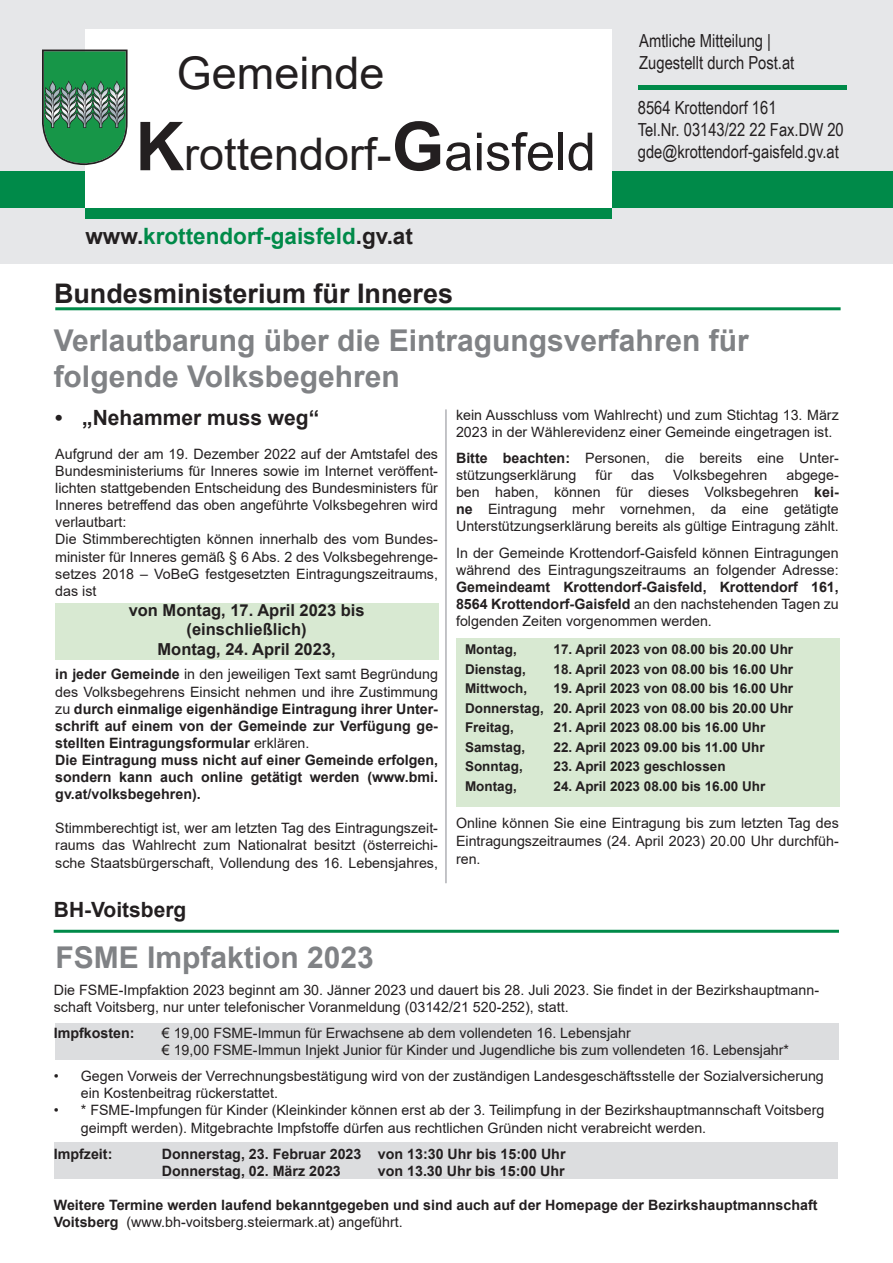
<style>
.page{position:relative;width:893px;height:1263px;background:#fff}
.page>*{position:absolute;margin:0;border:0;box-sizing:border-box;transform-origin:0 0}
.t1{font:45px "Arial";color:#231f20}
.t2{font:700 30px "Arial";color:#808285}
.t3{font:700 27px "Arial";color:#231f20}
.t4{font:700 22.5px "Arial";color:#008a49}
.t5{font:700 21px "Arial";color:#231f20}
.t6{font:18px "Arial Narrow";color:#231f20}
.t7{font:700 16.5px "Arial";color:#231f20}
.t8{font:14.25px/17.1px "Arial";color:#231f20;text-align:justify}
.t9{font:700 14.25px/17.1px "Arial";color:#231f20;text-align:justify}
.t10{font:700 13.5px "Arial";color:#231f20}
.s1{font-weight:700;font-size:67.5px}
.s2{font-size:52.5px}
.s3{color:#231f20}
.s4{font-weight:400}
.s5{font-weight:700}
</style>
<div class="page">
<div style="left:54px;top:1142px;width:783px;height:36px;background:#dcdddf"></div>
<div style="left:55px;top:1023px;width:784px;height:36px;background:#dcdddf"></div>
<div style="left:0;top:0;width:893px;height:264px;background:#e6e7e9"></div>
<div style="left:0;top:172px;width:893px;height:36px;background:#008a49"></div>
<div style="left:85px;top:30px;width:526px;height:178px;background:#fff"></div>
<div style="left:85px;top:208px;width:526px;height:10px;background:#008a49"></div>
<hr style="left:638px;top:85px;width:208px;height:4px;background:#008a49">
<svg style="left:42px;top:50px;width:86px;height:115px"></svg>
<hr style="left:54px;top:930px;width:785px;height:3px;background:#008a49">
<div style="left:55px;top:603px;width:384px;height:56px;background:#d8e9d2"></div>
<div style="left:456px;top:638px;width:383px;height:168px;background:#d8e9d2"></div>
<hr style="left:55px;top:307px;width:786px;height:3px;background:#008a49">
<hr style="left:445px;top:409px;width:2px;height:474px;background:#b0b1b5">
<p class="t1" style="left:177px;top:42px;width:209px">Gemeinde</p>
<p class="t1" style="left:135px;top:123px;width:462px"><span class="s1">K</span>rottendorf-<span class="s1">G</span><span class="s2">aisfeld</span></p>
<p class="t4" style="left:85px;top:220px;width:329px"><span class="s3">www.</span>krottendorf-gaisfeld<span class="s3">.gv.at</span></p>
<p class="t3" style="left:54px;top:274px;width:401px">Bundesministerium für Inneres</p>
<p class="t6" style="left:639px;top:28px;width:133px">Amtliche Mitteilung |</p>
<p class="t6" style="left:639px;top:49px;width:157px">Zugestellt durch Post.at</p>
<p class="t6" style="left:638px;top:95px;width:140px">8564 Krottendorf 161</p>
<p class="t6" style="left:638px;top:116px;width:207px">Tel.Nr. 03143/22 22 Fax.DW 20</p>
<p class="t6" style="left:638px;top:138px;width:202px">gde@krottendorf-gaisfeld.gv.at</p>
<p class="t2" style="left:54px;top:319px;width:697px">Verlautbarung über die Eintragungsverfahren für</p>
<p class="t2" style="left:54px;top:355px;width:348px">folgende Volksbegehren</p>
<p class="t5" style="left:55px;top:402px;width:265px">• „Nehammer muss weg“</p>
<p class="t8" style="left:55px;top:445px;width:384px">Aufgrund der am 19. Dezember 2022 auf der Amtstafel des Bundesministeriums für Inneres sowie im Internet veröffent&shy;lichten stattgebenden Entscheidung des Bundesministers für Inneres betreffend das oben angeführte Volksbegehren wird verlautbart:</p>
<p class="t8" style="left:55px;top:531px;width:384px">Die Stimmberechtigten können innerhalb des vom Bundes&shy;minister für Inneres gemäß § 6 Abs. 2 des Volksbegehrenge&shy;setzes 2018 – VoBeG festgesetzten Eintragungszeitraums, das ist</p>
<p class="t7" style="left:129px;top:598px;width:237px">von Montag, 17. April 2023 bis</p>
<p class="t7" style="left:187px;top:618px;width:122px">(einschließlich)</p>
<p class="t7" style="left:158px;top:638px;width:180px">Montag, 24. April 2023,</p>
<p class="t9" style="left:55px;top:666px;width:384px">in jeder Gemeinde <span class="s4">in den jeweiligen Text samt Begründung des Volksbegehrens Einsicht nehmen und ihre Zustimmung zu</span> durch einmalige eigenhändige Eintragung ihrer Unter&shy;schrift auf einem von der Gemeinde zur Verfügung ge&shy;stellten Eintragungsformular <span class="s4">erklären.</span></p>
<p class="t9" style="left:55px;top:751px;width:384px">Die Eintragung muss nicht auf einer Gemeinde erfolgen, sondern kann auch online getätigt werden (www.bmi. gv.at/volksbegehren).</p>
<p class="t8" style="left:55px;top:820px;width:384px">Stimmberechtigt ist, wer am letzten Tag des Eintragungszeit&shy;raums das Wahlrecht zum Nationalrat besitzt (österreichi&shy;sche Staatsbürgerschaft, Vollendung des 16. Lebensjahres,</p>
<p class="t5" style="left:54px;top:895px;width:134px">BH-Voitsberg</p>
<p class="t2" style="left:55px;top:936px;width:320px">FSME Impfaktion 2023</p>
<p class="t8" style="left:456px;top:406px;width:384px">kein Ausschluss vom Wahlrecht) und zum Stichtag 13. März<br>2023 in der Wählerevidenz einer Gemeinde eingetragen ist.</p>
<p class="t8" style="left:456px;top:449px;width:384px"><span class="s5">Bitte beachten:</span> Personen, die bereits eine Unter&shy;stützungserklärung</p>
<p class="t8" style="left:595px;top:466px;width:18px">für</p>
<p class="t8" style="left:631px;top:466px;width:24px">das</p>
<p class="t8" style="left:673px;top:466px;width:96px">Volksbegehren</p>
<p class="t8" style="left:456px;top:466px;width:384px;text-indent:330px">abgege&shy;ben haben, können für dieses Volksbegehren <span class="s5">kei&shy;ne</span> Eintragung mehr vornehmen, da eine getätigte Unterstützungserklärung bereits als gültige Eintragung zählt.</p>
<p class="t8" style="left:456px;top:544px;width:384px">In der Gemeinde Krottendorf-Gaisfeld können Eintragungen während des Eintragungszeitraums an folgender Adresse:<br><span class="s5">Gemeindeamt Krottendorf-Gaisfeld, Krottendorf 161, 8564 Krottendorf-Gaisfeld</span> an den nachstehenden Tagen zu folgenden Zeiten vorgenommen werden.</p>
<p class="t10" style="left:465px;top:640px;width:53px">Montag,</p>
<p class="t10" style="left:554px;top:640px;width:241px">17. April 2023 von 08.00 bis 20.00 Uhr</p>
<p class="t10" style="left:465px;top:660px;width:62px">Dienstag,</p>
<p class="t10" style="left:554px;top:660px;width:241px">18. April 2023 von 08.00 bis 16.00 Uhr</p>
<p class="t10" style="left:465px;top:679px;width:64px">Mittwoch,</p>
<p class="t10" style="left:554px;top:679px;width:241px">19. April 2023 von 08.00 bis 16.00 Uhr</p>
<p class="t10" style="left:465px;top:699px;width:330px">Donnerstag, 20. April 2023 von 08.00 bis 20.00 Uhr</p>
<p class="t10" style="left:465px;top:718px;width:50px">Freitag,</p>
<p class="t10" style="left:554px;top:718px;width:213px">21. April 2023 08.00 bis 16.00 Uhr</p>
<p class="t10" style="left:465px;top:738px;width:62px">Samstag,</p>
<p class="t10" style="left:554px;top:738px;width:213px">22. April 2023 09.00 bis 11.00 Uhr</p>
<p class="t10" style="left:465px;top:757px;width:59px">Sonntag,</p>
<p class="t10" style="left:554px;top:757px;width:174px">23. April 2023 geschlossen</p>
<p class="t10" style="left:465px;top:777px;width:53px">Montag,</p>
<p class="t10" style="left:554px;top:777px;width:213px">24. April 2023 08.00 bis 16.00 Uhr</p>
<p class="t8" style="left:456px;top:814px;width:384px;line-height:18px">Online können Sie eine Eintragung bis zum letzten Tag des Eintragungszeitraumes (24. April 2023) 20.00 Uhr durchfüh&shy;ren.</p>
<p class="t8" style="left:54px;top:981px;width:767px">Die FSME-Impfaktion 2023 beginnt am 30. Jänner 2023 und dauert bis 28. Juli 2023. Sie findet in der Bezirkshauptmann&shy;schaft Voitsberg, nur unter telefonischer Voranmeldung (03142/21 520-252), statt.</p>
<p class="t9" style="left:54px;top:1024px;width:82px">Impfkosten:</p>
<p class="t8" style="left:162px;top:1024px;width:470px">€ 19,00 FSME-Immun für Erwachsene ab dem vollendeten 16. Lebensjahr</p>
<p class="t8" style="left:162px;top:1041px;width:629px">€ 19,00 FSME-Immun Injekt Junior für Kinder und Jugendliche bis zum vollendeten 16. Lebensjahr*</p>
<p class="t8" style="left:81px;top:1067px;width:744px;text-indent:-27px">• Gegen Vorweis der Verrechnungsbestätigung wird von der zuständigen Landesgeschäftsstelle der Sozialversicherung ein Kostenbeitrag rückerstattet.</p>
<p class="t8" style="left:81px;top:1102px;width:745px;text-indent:-27px">• * FSME-Impfungen für Kinder (Kleinkinder können erst ab der 3. Teilimpfung in der Bezirkshauptmannschaft Voitsberg geimpft werden). Mitgebrachte Impfstoffe dürfen aus rechtlichen Gründen nicht verabreicht werden.</p>
<p class="t9" style="left:54px;top:1145px;width:60px">Impfzeit:</p>
<p class="t9" style="left:162px;top:1145px;width:405px">Donnerstag, 23. Februar 2023 von 13:30 Uhr bis 15:00 Uhr</p>
<p class="t9" style="left:162px;top:1162px;width:180px">Donnerstag, 02. März 2023</p>
<p class="t9" style="left:378px;top:1162px;width:188px">von 13.30 Uhr bis 15:00 Uhr</p>
<p class="t9" style="left:54px;top:1196px;width:765px">Weitere Termine werden laufend bekanntgegeben und sind auch auf der Homepage der Bezirkshauptmannschaft<br>Voitsberg <span class="s4">(www.bh-voitsberg.steiermark.at) angeführt.</span></p>
</div>
